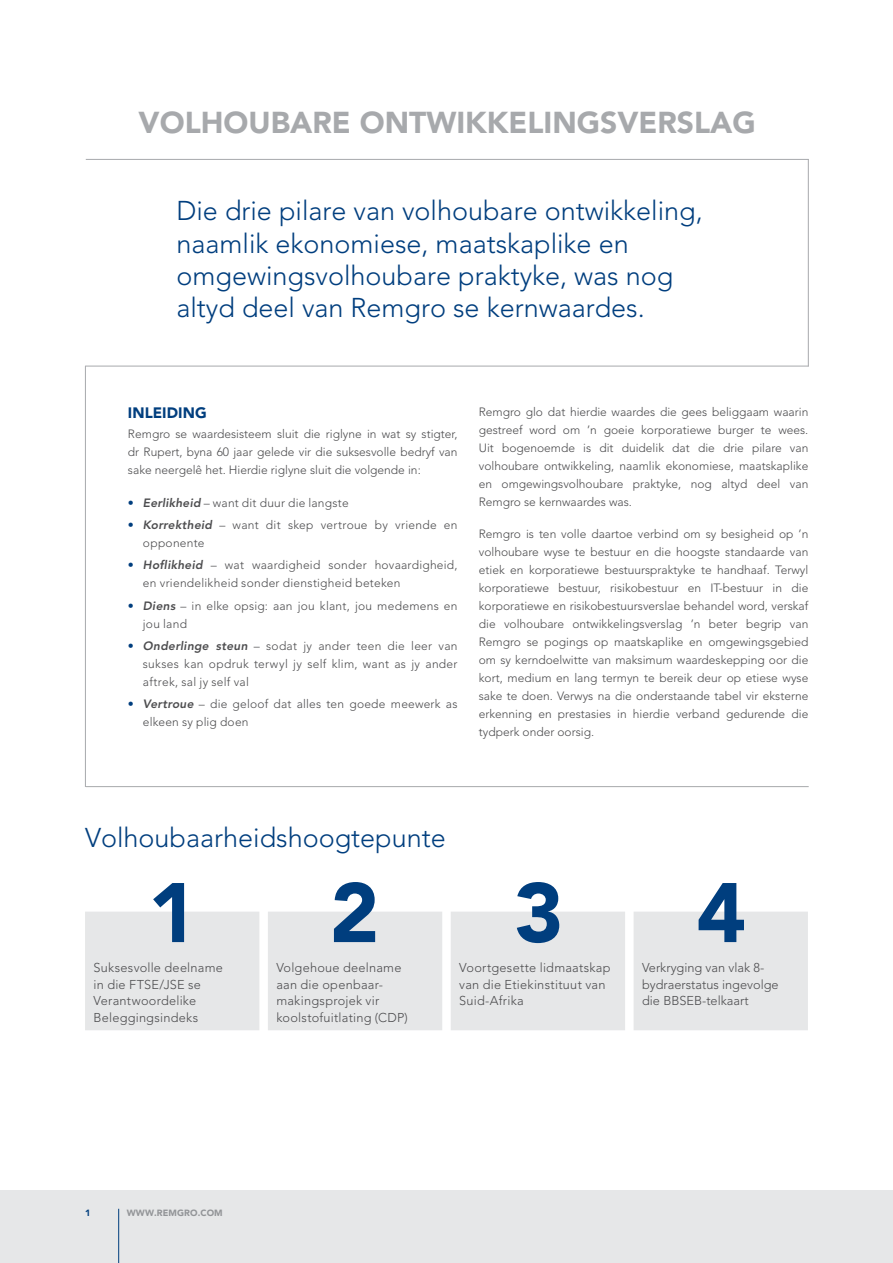
<style>
.page{position:relative;width:893px;height:1263px;background:#fff}
.page>*{position:absolute;margin:0;border:0;box-sizing:border-box;transform-origin:0 0}
.t1{font:900 83.4px "Avenir LT Std";color:#003e7e}
.t2{font:900 30px "Avenir LT Std";color:#a7a9ac}
.t3{font:300 27px/32.4px "Avenir LT Std";color:#003e7e}
.t4{font:900 15px "Avenir LT Std";letter-spacing:.005em;color:#003e7e}
.t5{font:300 12.75px/16.5px "Avenir LT Std";letter-spacing:.015em;color:#4d4d4f}
.t6{font:300 12px/18px "Avenir LT Std";letter-spacing:.015em;color:#4d4d4f;text-align:justify}
.t7{font:900 9px "Avenir LT Std";letter-spacing:.01em;color:#939598}
.t8{font:900 9px "Avenir LT Std";color:#003e7e}
.s1{font-weight:800;color:#003e7e}
.s2{font-weight:800;font-style:italic}
</style>
<div class="page">
<div style="left:0;top:1191px;width:893px;height:72px;background:#e6e7e8"></div>
<hr style="left:118px;top:1209px;width:1px;height:54px;background:#003e7e">
<hr style="left:86px;top:159px;width:723px;height:1px;background:#a7a9ac">
<div style="left:85px;top:912px;width:723px;height:118px;background:#e6e7e8"></div>
<hr style="left:86px;top:786px;width:723px;height:1px;background:#a7a9ac">
<hr style="left:85px;top:366px;width:724px;height:1px;background:#a7a9ac">
<hr style="left:808px;top:159px;width:1px;height:207px;background:#a7a9ac">
<hr style="left:85px;top:366px;width:1px;height:421px;background:#a7a9ac">
<h2 class="t2" style="left:139px;top:104px;width:619px">VOLHOUBARE ONTWIKKELINGSVERSLAG</h2>
<h3 class="t3" style="left:176px;top:195px;width:528px">Die drie pilare van volhoubare ontwikkeling, naamlik ekonomiese, maatskaplike en omgewingsvolhoubare praktyke, was nog altyd deel van Remgro se kernwaardes.</h3>
<p class="t4" style="left:128px;top:404px;width:80px">INLEIDING</p>
<p class="t6" style="left:128px;top:425px;width:331px">Remgro se waardesisteem sluit die riglyne in wat sy stigter, dr Rupert, byna 60 jaar gelede vir die suksesvolle bedryf van sake neergelê het. Hierdie riglyne sluit die volgende in:</p>
<p class="t6" style="left:128px;top:494px;width:222px"><span class="s1">•</span> <span class="s2">Eerlikheid</span> – want dit duur die langste</p>
<p class="t6" style="left:143px;top:516px;width:316px;text-indent:-15px"><span class="s1">•</span> <span class="s2">Korrektheid</span> – want dit skep vertroue by vriende en opponente</p>
<p class="t6" style="left:143px;top:556px;width:316px;text-indent:-15px"><span class="s1">•</span> <span class="s2">Hoflikheid</span> – wat waardigheid sonder hovaardigheid, en vriendelikheid sonder dienstigheid beteken</p>
<p class="t6" style="left:143px;top:596px;width:316px;text-indent:-15px"><span class="s1">•</span> <span class="s2">Diens</span> – in elke opsig: aan jou klant, jou medemens en jou land</p>
<p class="t6" style="left:143px;top:637px;width:316px;text-indent:-15px"><span class="s1">•</span> <span class="s2">Onderlinge steun</span> – sodat jy ander teen die leer van sukses kan opdruk terwyl jy self klim, want as jy ander aftrek, sal jy self val</p>
<p class="t6" style="left:143px;top:695px;width:316px;text-indent:-15px"><span class="s1">•</span> <span class="s2">Vertroue</span> – die geloof dat alles ten goede meewerk as elkeen sy plig doen</p>
<p class="t6" style="left:479px;top:403px;width:331px">Remgro glo dat hierdie waardes die gees beliggaam waarin gestreef word om ’n goeie korporatiewe burger te wees.<br>Uit bogenoemde is dit duidelik dat die drie pilare van volhoubare ontwikkeling, naamlik ekonomiese, maatskaplike en omgewingsvolhoubare praktyke, nog altyd deel van Remgro se kernwaardes was.</p>
<p class="t6" style="left:479px;top:525px;width:331px">Remgro is ten volle daartoe verbind om sy besigheid op ’n volhoubare wyse te bestuur en die hoogste standaarde van etiek en korporatiewe bestuurspraktyke te handhaaf. Terwyl korporatiewe bestuur, risikobestuur en IT-bestuur in die korporatiewe en risikobestuursverslae behandel word, verskaf die volhoubare ontwikkelingsverslag ’n beter begrip van Remgro se pogings op maatskaplike en omgewingsgebied om sy kerndoelwitte van maksimum waardeskepping oor die kort, medium en lang termyn te bereik deur op etiese wyse sake te doen. Verwys na die onderstaande tabel vir eksterne erkenning en prestasies in hierdie verband gedurende die tydperk onder oorsig.</p>
<h3 class="t3" style="left:85px;top:822px;width:362px">Volhoubaarheidshoogtepunte</h3>
<h1 class="t1" style="left:148px;top:862px;width:51px">1</h1>
<h1 class="t1" style="left:330px;top:862px;width:51px">2</h1>
<h1 class="t1" style="left:514px;top:862px;width:51px">3</h1>
<h1 class="t1" style="left:697px;top:862px;width:51px">4</h1>
<p class="t5" style="left:94px;top:960px;width:131px">Suksesvolle deelname in die FTSE/JSE se<br>Verantwoordelike<br>Beleggingsindeks</p>
<p class="t5" style="left:276px;top:960px;width:133px">Volgehoue deelname aan die openbaar&shy;makingsprojek vir koolstofuitlating (CDP)</p>
<p class="t5" style="left:459px;top:960px;width:153px">Voortgesette lidmaatskap van die Etiekinstituut van<br>Suid-Afrika</p>
<p class="t5" style="left:642px;top:960px;width:138px">Verkryging van vlak 8- bydraerstatus ingevolge die BBSEB-telkaart</p>
<p class="t8" style="left:85px;top:1207px;width:7px">1</p>
<p class="t7" style="left:127px;top:1207px;width:97px">WWW.REMGRO.COM</p>
</div>
